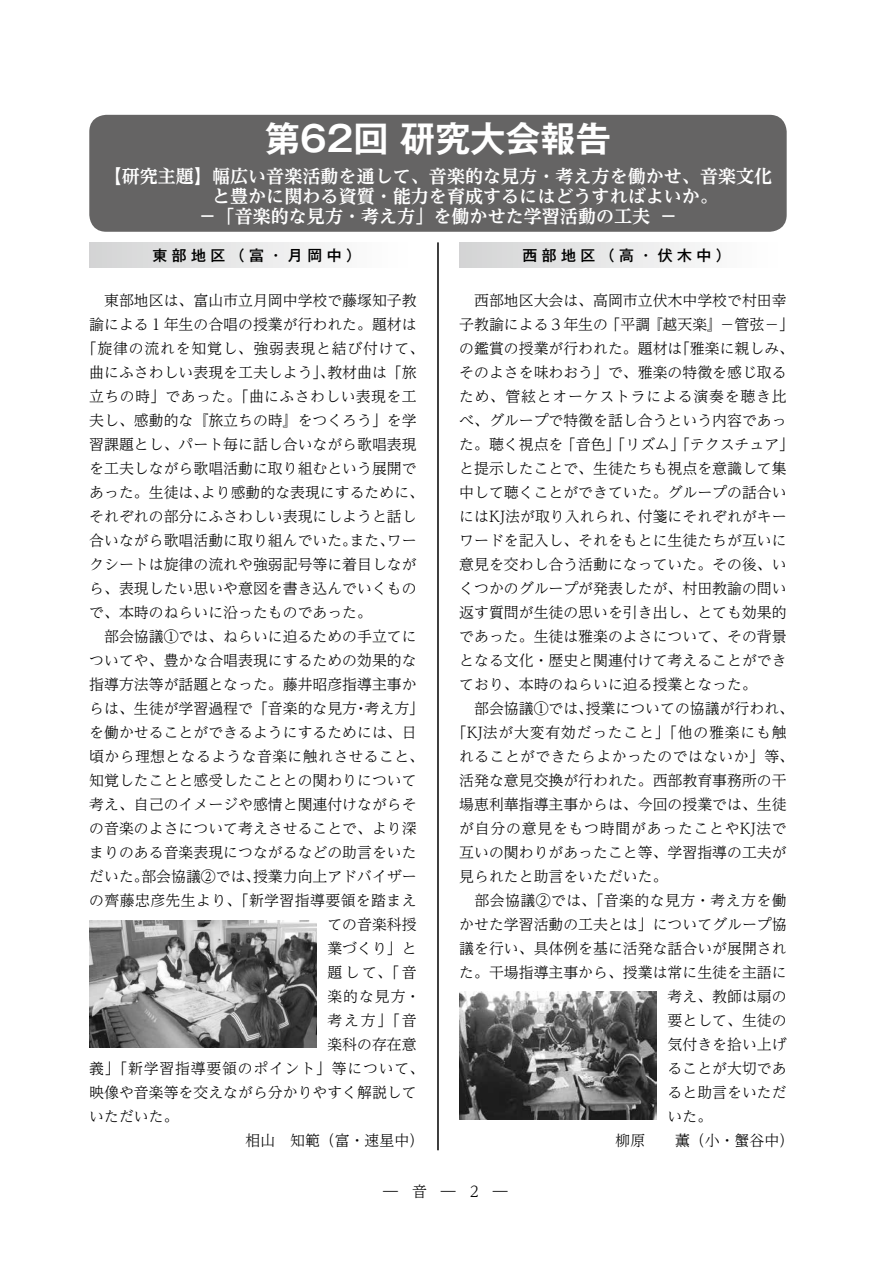
<style>
.page{position:relative;width:893px;height:1263px;background:#fff}
.page>*{position:absolute;margin:0;border:0;box-sizing:border-box;transform-origin:0 0}
.t1{font:700 35.1px "Gothic MB101 Pr 5 De";color:#fff}
.t2{font:700 18px/20.2px "UD Reimin Pro";color:#fff;text-align:center}
.t3{font:300 14.85px "UD Reimin Pro";color:#000}
.t4{font:300 14.85px "UD Reimin Pro";letter-spacing:.025em;color:#000}
.t5{font:300 14.85px "UD Reimin Pro";letter-spacing:.055em;color:#000}
.t6{font:300 14.85px "UD Reimin Pro";letter-spacing:.05em;color:#000}
.t7{font:300 14.85px "UD Reimin Pro";letter-spacing:.03em;color:#000}
.t8{font:500 14.85px "Gothic MB101 Pr 5";letter-spacing:.3em;color:#000}
</style>
<div class="page">
<hr style="left:437px;top:242px;width:2px;height:908px;background:#000">
<div style="left:89px;top:115px;width:698px;height:117px;background:#656464;border-radius:17px"></div>
<div style="left:90px;top:242px;width:326px;height:25px;background:linear-gradient(to right,#d4d4d5,#fff)"></div>
<div style="left:459px;top:242px;width:327px;height:25px;background:linear-gradient(to right,#d4d4d5,#fff)"></div>
<img style="left:89px;top:920px;width:228px;height:128px">
<img style="left:459px;top:991px;width:198px;height:128px">
<h1 class="t1" style="left:265px;top:110px;width:347px">第62回 研究大会報告</h1>
<p class="t2" style="left:104px;top:166px;width:670px">【研究主題】幅広い音楽活動を通して、音楽的な見方・考え方を働かせ、音楽文化　　　と豊かに関わる資質・能力を育成するにはどうすればよいか。<br>−「音楽的な見方・考え方」を働かせた学習活動の工夫 －</p>
<p class="t8" style="left:153px;top:243px;width:210px">東部地区（富・月岡中）</p>
<p class="t8" style="left:522px;top:243px;width:210px">西部地区（高・伏木中）</p>
<p class="t3" style="left:89px;top:289px;width:329px">　東部地区は、富山市立月岡中学校で藤塚知子教</p>
<p class="t3" style="left:89px;top:313px;width:329px">諭による１年生の合唱の授業が行われた。題材は</p>
<p class="t5" style="left:82px;top:337px;width:344px">「旋律の流れを知覚し、強弱表現と結び付けて、</p>
<p class="t3" style="left:89px;top:360px;width:329px">曲にふさわしい表現を工夫しよう」、教材曲は「旅</p>
<p class="t4" style="left:89px;top:384px;width:329px">立ちの時」であった。「曲にふさわしい表現を工</p>
<p class="t3" style="left:89px;top:408px;width:329px">夫し、感動的な『旅立ちの時』をつくろう」を学</p>
<p class="t3" style="left:89px;top:432px;width:329px">習課題とし、パート毎に話し合いながら歌唱表現</p>
<p class="t3" style="left:89px;top:456px;width:329px">を工夫しながら歌唱活動に取り組むという展開で</p>
<p class="t3" style="left:89px;top:480px;width:336px">あった。生徒は、より感動的な表現にするために、</p>
<p class="t3" style="left:89px;top:504px;width:329px">それぞれの部分にふさわしい表現にしようと話し</p>
<p class="t3" style="left:89px;top:528px;width:329px">合いながら歌唱活動に取り組んでいた。また、ワー</p>
<p class="t3" style="left:89px;top:552px;width:329px">クシートは旋律の流れや強弱記号等に着目しなが</p>
<p class="t3" style="left:89px;top:576px;width:329px">ら、表現したい思いや意図を書き込んでいくもの</p>
<p class="t3" style="left:89px;top:600px;width:284px">で、本時のねらいに沿ったものであった。</p>
<p class="t3" style="left:89px;top:624px;width:329px">　部会協議①では、ねらいに迫るための手立てに</p>
<p class="t3" style="left:89px;top:648px;width:329px">ついてや、豊かな合唱表現にするための効果的な</p>
<p class="t3" style="left:89px;top:672px;width:329px">指導方法等が話題となった。藤井昭彦指導主事か</p>
<p class="t3" style="left:89px;top:696px;width:336px">らは、生徒が学習過程で「音楽的な見方・考え方」</p>
<p class="t3" style="left:89px;top:720px;width:329px">を働かせることができるようにするためには、日</p>
<p class="t4" style="left:89px;top:744px;width:336px">頃から理想となるような音楽に触れさせること、</p>
<p class="t3" style="left:89px;top:768px;width:329px">知覚したことと感受したこととの関わりについて</p>
<p class="t3" style="left:89px;top:792px;width:329px">考え、自己のイメージや感情と関連付けながらそ</p>
<p class="t3" style="left:89px;top:816px;width:329px">の音楽のよさについて考えさせることで、より深</p>
<p class="t3" style="left:89px;top:840px;width:329px">まりのある音楽表現につながるなどの助言をいた</p>
<p class="t3" style="left:89px;top:864px;width:329px">だいた。部会協議②では、授業力向上アドバイザー</p>
<p class="t4" style="left:89px;top:888px;width:329px">の齊藤忠彦先生より、「新学習指導要領を踏まえ</p>
<p class="t3" style="left:327px;top:912px;width:91px">ての音楽科授</p>
<p class="t3" style="left:327px;top:936px;width:91px">業づくり」と</p>
<p class="t3" style="left:327px;top:960px;width:91px">題して、「音</p>
<p class="t3" style="left:327px;top:984px;width:95px">楽的な見方・</p>
<p class="t3" style="left:327px;top:1008px;width:91px">考え方」「音</p>
<p class="t3" style="left:327px;top:1032px;width:91px">楽科の存在意</p>
<p class="t5" style="left:89px;top:1056px;width:336px">義」「新学習指導要領のポイント」等について、</p>
<p class="t3" style="left:89px;top:1080px;width:329px">映像や音楽等を交えながら分かりやすく解説して</p>
<p class="t3" style="left:89px;top:1104px;width:91px">いただいた。</p>
<p class="t3" style="left:246px;top:1128px;width:180px">相山　知範（富・速星中）</p>
<p class="t3" style="left:459px;top:289px;width:329px">　西部地区大会は、高岡市立伏木中学校で村田幸</p>
<p class="t3" style="left:459px;top:313px;width:336px">子教諭による３年生の「平調『越天楽』－管弦－」</p>
<p class="t3" style="left:459px;top:337px;width:336px">の鑑賞の授業が行われた。題材は「雅楽に親しみ、</p>
<p class="t3" style="left:459px;top:361px;width:329px">そのよさを味わおう」で、雅楽の特徴を感じ取る</p>
<p class="t5" style="left:459px;top:385px;width:329px">ため、管絃とオーケストラによる演奏を聴き比</p>
<p class="t3" style="left:459px;top:409px;width:329px">べ、グループで特徴を話し合うという内容であっ</p>
<p class="t3" style="left:459px;top:433px;width:336px">た。聴く視点を「音色」「リズム」「テクスチュア」</p>
<p class="t3" style="left:459px;top:457px;width:329px">と提示したことで、生徒たちも視点を意識して集</p>
<p class="t3" style="left:459px;top:481px;width:329px">中して聴くことができていた。グループの話合い</p>
<p class="t3" style="left:459px;top:504px;width:329px">にはKJ法が取り入れられ、付箋にそれぞれがキー</p>
<p class="t3" style="left:459px;top:528px;width:329px">ワードを記入し、それをもとに生徒たちが互いに</p>
<p class="t3" style="left:459px;top:552px;width:329px">意見を交わし合う活動になっていた。その後、い</p>
<p class="t3" style="left:459px;top:576px;width:329px">くつかのグループが発表したが、村田教諭の問い</p>
<p class="t3" style="left:459px;top:600px;width:329px">返す質問が生徒の思いを引き出し、とても効果的</p>
<p class="t3" style="left:459px;top:624px;width:329px">であった。生徒は雅楽のよさについて、その背景</p>
<p class="t3" style="left:459px;top:648px;width:329px">となる文化・歴史と関連付けて考えることができ</p>
<p class="t3" style="left:459px;top:672px;width:299px">ており、本時のねらいに迫る授業となった。</p>
<p class="t3" style="left:459px;top:696px;width:336px">　部会協議①では、授業についての協議が行われ、</p>
<p class="t6" style="left:452px;top:720px;width:336px">「KJ法が大変有効だったこと」「他の雅楽にも触</p>
<p class="t4" style="left:459px;top:744px;width:336px">れることができたらよかったのではないか」等、</p>
<p class="t3" style="left:459px;top:768px;width:329px">活発な意見交換が行われた。西部教育事務所の干</p>
<p class="t3" style="left:459px;top:792px;width:329px">場恵利華指導主事からは、今回の授業では、生徒</p>
<p class="t6" style="left:459px;top:816px;width:329px">が自分の意見をもつ時間があったことやKJ法で</p>
<p class="t3" style="left:459px;top:840px;width:329px">互いの関わりがあったこと等、学習指導の工夫が</p>
<p class="t3" style="left:459px;top:864px;width:210px">見られたと助言をいただいた。</p>
<p class="t7" style="left:459px;top:888px;width:329px">　部会協議②では、「音楽的な見方・考え方を働</p>
<p class="t3" style="left:459px;top:912px;width:329px">かせた学習活動の工夫とは」についてグループ協</p>
<p class="t3" style="left:459px;top:936px;width:329px">議を行い、具体例を基に活発な話合いが展開され</p>
<p class="t3" style="left:459px;top:960px;width:329px">た。干場指導主事から、授業は常に生徒を主語に</p>
<p class="t3" style="left:668px;top:984px;width:121px">考え、教師は扇の</p>
<p class="t3" style="left:668px;top:1008px;width:121px">要として、生徒の</p>
<p class="t3" style="left:668px;top:1032px;width:121px">気付きを拾い上げ</p>
<p class="t3" style="left:668px;top:1056px;width:121px">ることが大切であ</p>
<p class="t3" style="left:668px;top:1080px;width:121px">ると助言をいただ</p>
<p class="t3" style="left:668px;top:1104px;width:46px">いた。</p>
<p class="t3" style="left:615px;top:1128px;width:180px">柳原　　薫（小・蟹谷中）</p>
<p class="t3" style="left:383px;top:1180px;width:126px">―音―2―</p>
</div>
